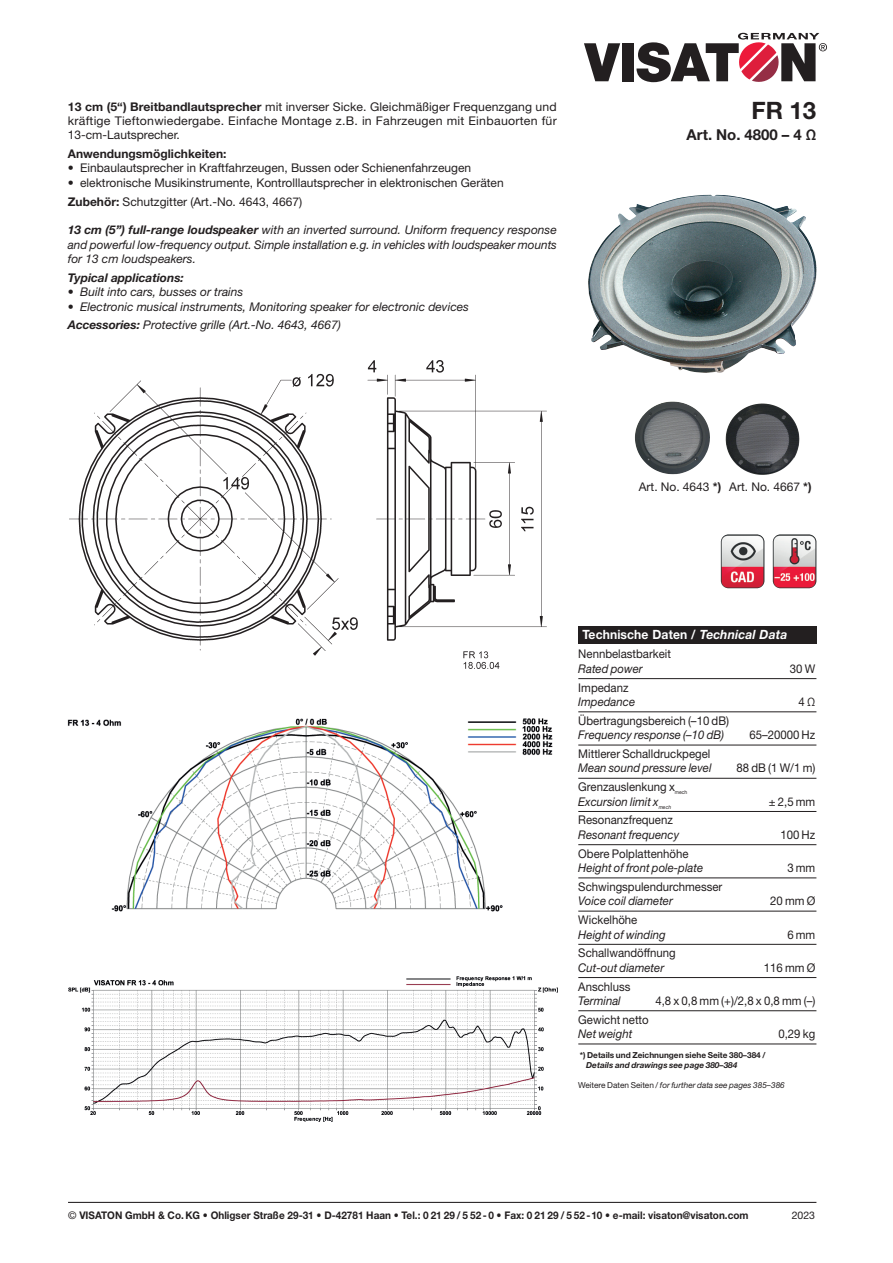
<style>
.page{position:relative;width:893px;height:1263px;background:#fff}
.page>*{position:absolute;margin:0;border:0;box-sizing:border-box;transform-origin:0 0}
.t1{font:700 24px "Helvetica Neue LT Std";color:#231f20}
.t2{font:700 15px "Helvetica Neue LT Std";color:#231f20}
.t3{font:700 12.75px "Helvetica Neue LT Std";letter-spacing:.01em;color:#fff;scale:.95 1}
.t4{font:12px/14.4px "Helvetica Neue LT Std";color:#231f20;text-align:justify}
.t5{font:italic 12px/14.4px "Helvetica Neue LT Std";color:#231f20;text-align:justify}
.t6{font:12px "Helvetica Neue LT Std";color:#231f20;scale:.95 1}
.t7{font:italic 12px "Helvetica Neue LT Std";color:#231f20;scale:.95 1}
.t8{font:700 12px "Helvetica Neue LT Std";color:#231f20}
.t9{font:italic 700 12px "Helvetica Neue LT Std";color:#231f20}
.t10{font:700 10.5px "Helvetica Neue LT Std";color:#231f20;scale:.95 1}
.t11{font:10.5px "Helvetica Neue LT Std";color:#231f20}
.t12{font:italic 8.25px "Helvetica Neue LT Std";color:#231f20}
.t13{font:700 8.25px "Helvetica Neue LT Std";color:#231f20}
.t14{font:italic 700 8.25px "Helvetica Neue LT Std";color:#231f20}
.t15{font:5.25px "Helvetica Neue LT Std";color:#231f20;scale:.95 1}
.t16{font:italic 5.25px "Helvetica Neue LT Std";color:#231f20;scale:.95 1}
.s1{font-weight:700}
.s2{font-style:normal}
.s3{font-style:italic}
.s4{font-weight:400}
</style>
<div class="page">
<svg style="left:584px;top:43px;width:36px;height:38px"></svg>
<div style="left:622px;top:43px;width:12px;height:38px;background:#231f20"></div>
<svg style="left:636px;top:33px;width:191px;height:50px"></svg>
<hr style="left:68px;top:1202px;width:748px;height:1px;background:#231f20">
<img style="left:773px;top:534px;width:43px;height:54px">
<img style="left:721px;top:534px;width:43px;height:54px">
<div style="left:578px;top:626px;width:238px;height:17px;background:#231f20"></div>
<hr style="left:578px;top:678px;width:238px;height:1px;background:#231f20">
<hr style="left:578px;top:711px;width:238px;height:1px;background:#231f20">
<hr style="left:578px;top:745px;width:238px;height:1px;background:#231f20">
<hr style="left:578px;top:778px;width:238px;height:1px;background:#231f20">
<hr style="left:578px;top:811px;width:238px;height:1px;background:#231f20">
<hr style="left:578px;top:844px;width:238px;height:1px;background:#231f20">
<hr style="left:578px;top:878px;width:238px;height:1px;background:#231f20">
<hr style="left:578px;top:911px;width:238px;height:1px;background:#231f20">
<hr style="left:578px;top:944px;width:238px;height:1px;background:#231f20">
<hr style="left:578px;top:977px;width:238px;height:1px;background:#231f20">
<hr style="left:578px;top:1010px;width:238px;height:1px;background:#231f20">
<hr style="left:578px;top:1044px;width:238px;height:1px;background:#231f20">
<img style="left:588px;top:195px;width:229px;height:178px">
<img style="left:640px;top:401px;width:33px;height:19px">
<img style="left:731px;top:404px;width:30px;height:17px">
<img style="left:69px;top:360px;width:478px;height:309px">
<img style="left:68px;top:719px;width:485px;height:192px">
<img style="left:68px;top:976px;width:489px;height:145px">
<p class="t4" style="left:68px;top:99px;width:490px"><span class="s1">13 cm (5“) Breitbandlautsprecher</span> mit inverser Sicke. Gleichmäßiger Frequenzgang und kräftige Tieftonwiedergabe. Einfache Montage z.B. in Fahrzeugen mit Einbauorten für 13-cm-Lautsprecher.</p>
<p class="t8" style="left:68px;top:146px;width:160px">Anwendungsmöglichkeiten:</p>
<p class="t4" style="left:68px;top:161px;width:405px">• Einbaulautsprecher in Kraftfahrzeugen, Bussen oder Schienenfahrzeugen</p>
<p class="t4" style="left:68px;top:173px;width:437px;line-height:18.6px">• elektronische Musikinstrumente, Kontrolllautsprecher in elektronischen Geräten<br><span class="s1">Zubehör:</span> Schutzgitter (Art.-No. 4643, 4667)</p>
<p class="t5" style="left:68px;top:223px;width:491px"><span class="s1">13 cm (5”) full-range loudspeaker</span> with an inverted surround. Uniform frequency response and powerful low-frequency output. Simple installation e.g. in vehicles with loudspeaker mounts for 13 cm loudspeakers.</p>
<p class="t9" style="left:68px;top:270px;width:118px">Typical applications:</p>
<p class="t5" style="left:68px;top:285px;width:177px"><span class="s2">•</span> Built into cars, busses or trains</p>
<p class="t5" style="left:68px;top:297px;width:403px;line-height:18.6px"><span class="s2">•</span> Electronic musical instruments, Monitoring speaker for electronic devices<br><span class="s1">Accessories:</span> Protective grille (Art.-No. 4643, 4667)</p>
<h1 class="t1" style="left:752px;top:96px;width:66px">FR 13</h1>
<p class="t2" style="left:687px;top:126px;width:131px">Art. No. 4800 – 4 Ω</p>
<p class="t4" style="left:639px;top:479px;width:174px">Art. No. 4643 <span class="s1">*)</span> Art. No. 4667 <span class="s1">*)</span></p>
<p class="t3" style="left:582px;top:626px;width:217px">Technische Daten / <span class="s3">Technical Data</span></p>
<p class="t6" style="left:578px;top:647px;width:99px">Nennbelastbarkeit</p>
<p class="t7" style="left:578px;top:661px;width:69px">Rated power</p>
<p class="t6" style="left:790px;top:661px;width:28px">30 W</p>
<p class="t6" style="left:578px;top:680px;width:54px">Impedanz</p>
<p class="t7" style="left:578px;top:695px;width:61px">Impedance</p>
<p class="t6" style="left:799px;top:695px;width:19px">4 Ω</p>
<p class="t6" style="left:578px;top:713px;width:160px">Übertragungsbereich (–10 dB)</p>
<p class="t7" style="left:578px;top:728px;width:155px">Frequency response (–10 dB)</p>
<p class="t6" style="left:749px;top:728px;width:71px">65–20000 Hz</p>
<p class="t6" style="left:578px;top:747px;width:141px">Mittlerer Schalldruckpegel</p>
<p class="t7" style="left:578px;top:761px;width:142px">Mean sound pressure level</p>
<p class="t6" style="left:736px;top:761px;width:84px">88 dB (1 W/1 m)</p>
<p class="t6" style="left:578px;top:780px;width:103px">Grenzauslenkung x</p>
<p class="t15" style="left:675px;top:789px;width:15px">mech</p>
<p class="t7" style="left:578px;top:794px;width:86px">Excursion limit x</p>
<p class="t16" style="left:659px;top:804px;width:15px">mech</p>
<p class="t6" style="left:769px;top:794px;width:51px">± 2,5 mm</p>
<p class="t6" style="left:578px;top:813px;width:101px">Resonanzfrequenz</p>
<p class="t7" style="left:578px;top:827px;width:108px">Resonant frequency</p>
<p class="t6" style="left:780px;top:827px;width:38px">100 Hz</p>
<p class="t6" style="left:578px;top:846px;width:118px">Obere Polplattenhöhe</p>
<p class="t7" style="left:578px;top:861px;width:133px">Height of front pole-plate</p>
<p class="t6" style="left:787px;top:861px;width:31px">3 mm</p>
<p class="t6" style="left:578px;top:879px;width:153px">Schwingspulendurchmesser</p>
<p class="t7" style="left:578px;top:894px;width:101px">Voice coil diameter</p>
<p class="t6" style="left:770px;top:894px;width:49px">20 mm Ø</p>
<p class="t6" style="left:578px;top:913px;width:64px">Wickelhöhe</p>
<p class="t7" style="left:578px;top:927px;width:94px">Height of winding</p>
<p class="t6" style="left:787px;top:927px;width:31px">6 mm</p>
<p class="t6" style="left:578px;top:946px;width:104px">Schallwandöffnung</p>
<p class="t7" style="left:578px;top:960px;width:92px">Cut-out diameter</p>
<p class="t6" style="left:764px;top:960px;width:56px">116 mm Ø</p>
<p class="t6" style="left:578px;top:979px;width:56px">Anschluss</p>
<p class="t7" style="left:578px;top:993px;width:46px">Terminal</p>
<p class="t6" style="left:655px;top:993px;width:170px">4,8 x 0,8 mm (+)/2,8 x 0,8 mm (–)</p>
<p class="t6" style="left:578px;top:1012px;width:76px">Gewicht netto</p>
<p class="t7" style="left:578px;top:1027px;width:58px">Net weight</p>
<p class="t6" style="left:778px;top:1027px;width:40px">0,29 kg</p>
<p class="t13" style="left:580px;top:1050px;width:187px">*) Details und Zeichnungen siehe Seite 380–384 /</p>
<p class="t14" style="left:586px;top:1060px;width:153px">Details and drawings see page 380–384</p>
<p class="t12" style="left:578px;top:1080px;width:208px"><span class="s2">Weitere Daten Seiten /</span> for further data see pages 385–386</p>
<p class="t10" style="left:68px;top:1209px;width:718px"><span class="s4">©</span> VISATON GmbH &amp; Co. KG • Ohligser Straße 29-31 • D-42781 Haan • Tel.: 0 21 29 / 5 52- 0 • Fax: 0 21 29 / 5 52 -10 • e-mail: visaton@visaton.com</p>
<p class="t11" style="left:792px;top:1209px;width:25px">2023</p>
</div>
